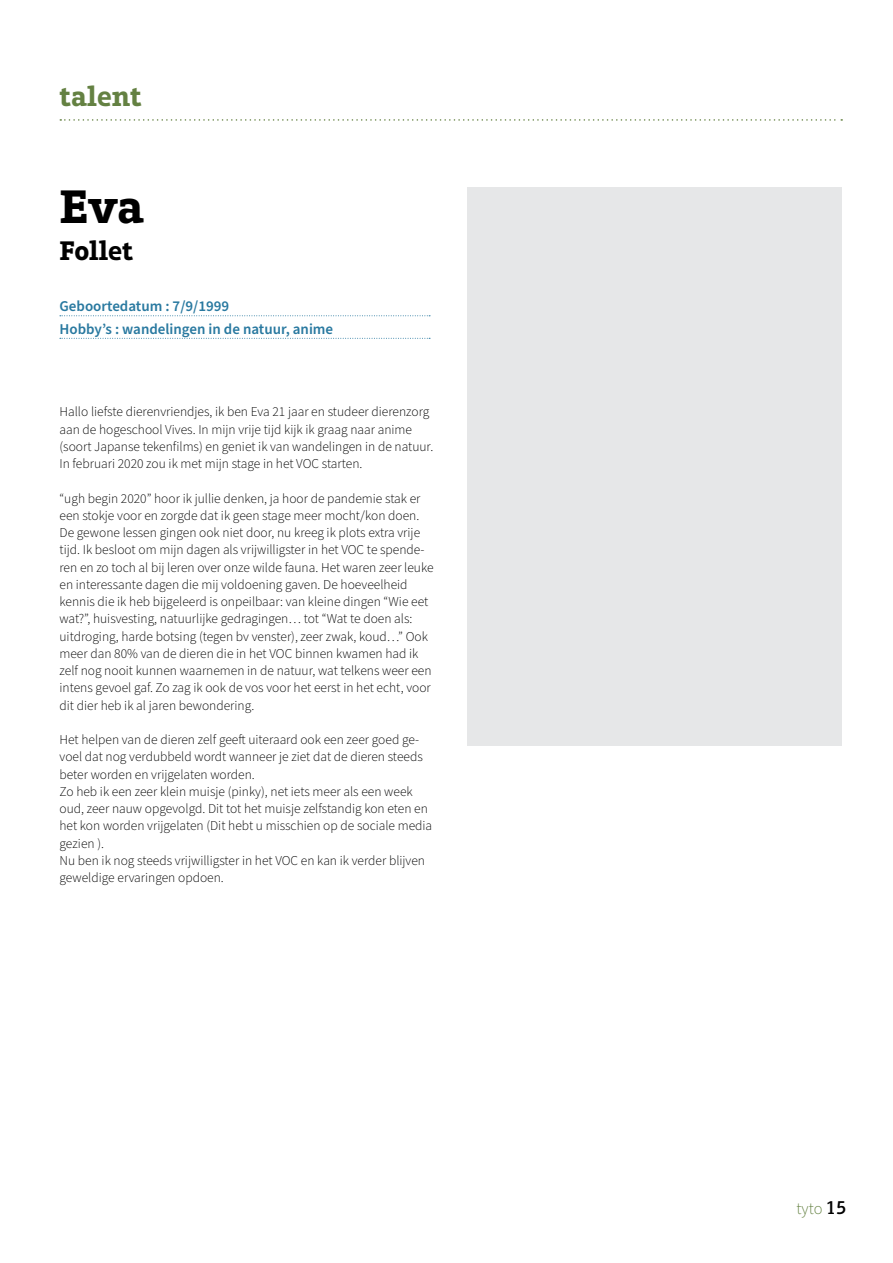
<style>
.page{position:relative;width:893px;height:1263px;background:#fff}
.page>*{position:absolute;margin:0;border:0;box-sizing:border-box;transform-origin:0 0}
.t1{font:700 47.85px "Aptifer Slab LT Pro";color:#000}
.t2{font:700 28.5px "Aptifer Slab LT Pro";color:#648142}
.t3{font:700 27.3px "Aptifer Slab LT Pro";letter-spacing:-.005em;color:#000}
.t4{font:300 16.5px "Source Sans Pro";color:#648142}
.t5{font:600 15px/22.5px "Source Sans Pro";color:#2979a0}
.t6{font:300 13.5px/17.2px "Source Sans Pro";color:#000}
.s1{font-family:"Aptifer Slab LT Pro";font-weight:500;font-size:19.5px;color:#000}
</style>
<div class="page">
<div style="left:468px;top:187px;width:374px;height:559px;background:#e6e7e8"></div>
<svg style="left:60px;top:315px;width:370px;height:1px"></svg>
<svg style="left:60px;top:338px;width:370px;height:1px"></svg>
<svg style="left:60px;top:119px;width:782px;height:2px"></svg>
<h2 class="t2" style="left:60px;top:80px;width:84px">talent</h2>
<h1 class="t1" style="left:60px;top:178px;width:86px">Eva</h1>
<h3 class="t3" style="left:60px;top:234px;width:75px">Follet</h3>
<p class="t5" style="left:60px;top:295px;width:275px">Geboortedatum : 7/9/1999<br>Hobby’s : wandelingen in de natuur, anime</p>
<p class="t6" style="left:60px;top:404px;width:375px">Hallo liefste dierenvriendjes, ik ben Eva 21 jaar en studeer dierenzorg aan de hogeschool Vives. In mijn vrije tijd kijk ik graag naar anime (soort Japanse tekenfilms) en geniet ik van wandelingen in de natuur.<br>In februari 2020 zou ik met mijn stage in het VOC starten.</p>
<p class="t6" style="left:60px;top:490px;width:376px">“ugh begin 2020” hoor ik jullie denken, ja hoor de pandemie stak er een stokje voor en zorgde dat ik geen stage meer mocht/kon doen.<br>De gewone lessen gingen ook niet door, nu kreeg ik plots extra vrije tijd. Ik besloot om mijn dagen als vrijwilligster in het VOC te spende&shy;ren en zo toch al bij leren over onze wilde fauna. Het waren zeer leuke en interessante dagen die mij voldoening gaven. De hoeveelheid kennis die ik heb bijgeleerd is onpeilbaar: van kleine dingen “Wie eet wat?”, huisvesting, natuurlijke gedragingen… tot “Wat te doen als: uitdroging, harde botsing (tegen bv venster), zeer zwak, koud…” Ook meer dan 80% van de dieren die in het VOC binnen kwamen had ik zelf nog nooit kunnen waarnemen in de natuur, wat telkens weer een intens gevoel gaf. Zo zag ik ook de vos voor het eerst in het echt, voor dit dier heb ik al jaren bewondering.</p>
<p class="t6" style="left:60px;top:731px;width:374px">Het helpen van de dieren zelf geeft uiteraard ook een zeer goed ge&shy;voel dat nog verdubbeld wordt wanneer je ziet dat de dieren steeds beter worden en vrijgelaten worden.<br>Zo heb ik een zeer klein muisje (pinky), net iets meer als een week oud, zeer nauw opgevolgd. Dit tot het muisje zelfstandig kon eten en het kon worden vrijgelaten (Dit hebt u misschien op de sociale media gezien ).<br>Nu ben ik nog steeds vrijwilligster in het VOC en kan ik verder blijven geweldige ervaringen opdoen.</p>
<p class="t4" style="left:796px;top:1197px;width:51px">tyto <span class="s1">15</span></p>
</div>
